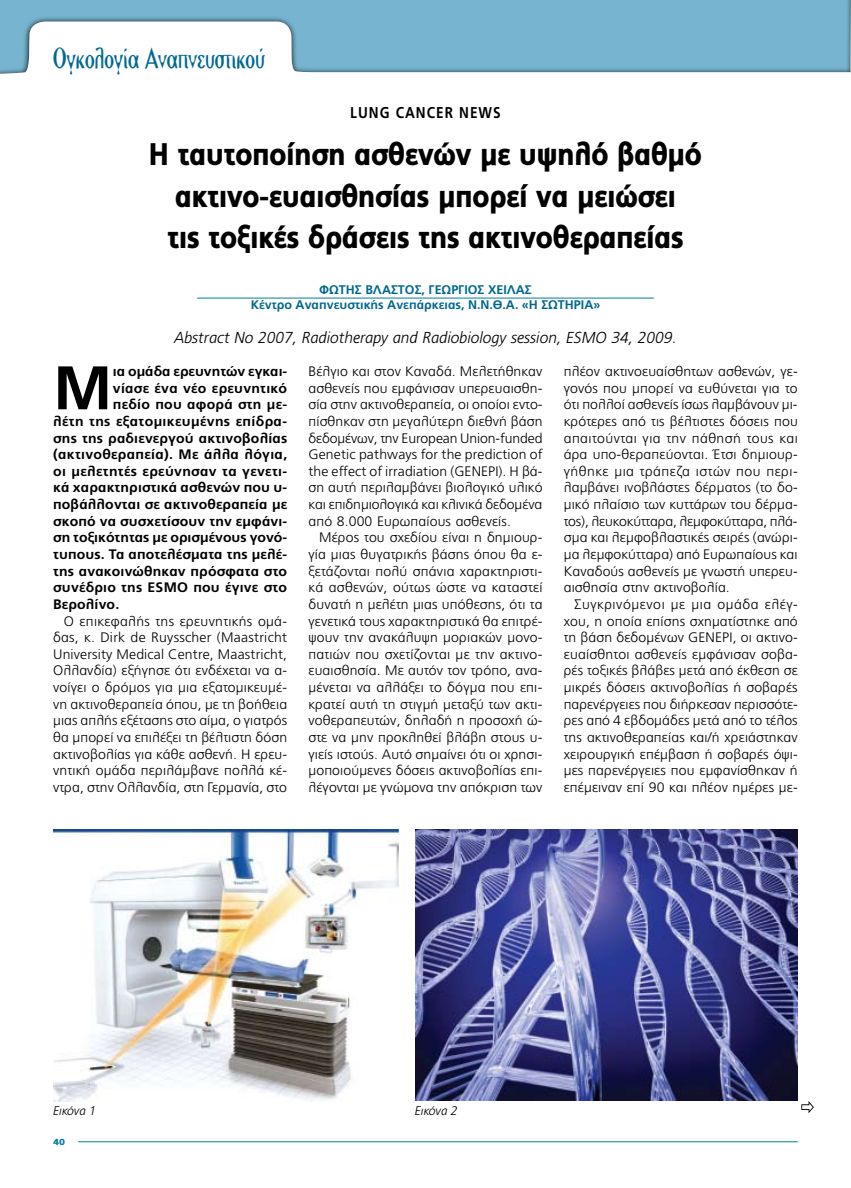
<style>
.page{position:relative;width:851px;height:1188px;background:#fff}
.page>*{position:absolute;margin:0;border:0;box-sizing:border-box;transform-origin:0 0}
.t1{font:700 61.38px "PF Catalog";color:#000}
.t2{font:900 31.25px/41.2px "PF Catalog";letter-spacing:-.025em;color:#000;text-align:center;scale:.87 1}
.t3{font:300 30px "CF Holly";letter-spacing:-.03em;color:#006890;scale:.8 1}
.t4{font:italic 300 15.88px "PF Catalog";color:#000}
.t5{font:700 15.62px "PF Catalog";letter-spacing:.075em;color:#000;scale:.87 1}
.t6{font:300 13.75px/16.6px "PF Catalog";letter-spacing:.01em;color:#000;text-align:justify}
.t7{font:700 13.75px "PF Catalog";letter-spacing:.01em;color:#000}
.t8{font:700 12.5px/15px "PF Catalog";color:#006890;text-align:center}
.t9{font:italic 300 12.5px "PF Catalog";color:#000}
.t10{font:900 8.75px "PF Catalog";color:#007da0;scale:1.15 1}
</style>
<div class="page">
<hr style="left:78px;top:1141px;width:719px;height:1px;background:#007da0">
<svg style="left:0;top:0;width:850px;height:74px;fill:#76b4cf"></svg>
<svg style="left:801px;top:1101px;width:12px;height:11px"></svg>
<hr style="left:197px;top:298px;width:456px;height:1px;background:#007da0">
<img style="left:53px;top:829px;width:347px;height:271px">
<img style="left:415px;top:829px;width:382px;height:271px">
<h3 class="t3" style="left:53px;top:42px;width:267px">Ογκολογία Αναπνευστικού</h3>
<p class="t5" style="left:350px;top:103px;width:75px">LUNG CANCER</p>
<p class="t5" style="left:459px;top:103px;width:48px">NEWS</p>
<h2 class="t2" style="left:149px;top:134px;width:638px">Η ταυτοποίηση ασθενών με υψηλό βαθμό ακτινο-ευαισθησίας μπορεί να μειώσει<br>τις τοξικές δράσεις της ακτινοθεραπείας</h2>
<p class="t8" style="left:250px;top:282px;width:351px">ΦΩΤΗΣ ΒΛΑΣΤΟΣ, ΓΕΩΡΓΙΟΣ ΧΕΙΛΑΣ<br>ΚΈΝΤΡΟ ΑΝΑΠΝΕΥΣΤΙΚΉΣ ΑΝΕΠΆΡΚΕΙΑΣ, Ν.Ν.Θ.Α. «Η ΣΩΤΗΡΙΑ»</p>
<p class="t4" style="left:174px;top:328px;width:504px">Abstract Νο 2007, Radiotherapy and Radiobiology session, ESMO 34, 2009.</p>
<h1 class="t1" style="left:53px;top:352px;width:61px">Μ</h1>
<p class="t7" style="left:113px;top:363px;width:176px">ΙΑ ΟΜΆΔΑ ΕΡΕΥΝΗΤΏΝ ΕΓΚΑΙ-</p>
<p class="t7" style="left:113px;top:379px;width:176px">ΝΊΑΣΕ ΈΝΑ ΝΈΟ ΕΡΕΥΝΗΤΙΚΌ</p>
<p class="t7" style="left:113px;top:396px;width:176px">ΠΕΔΊΟ ΠΟΥ ΑΦΟΡΆ ΣΤΗ ΜΕ-</p>
<p class="t7" style="left:53px;top:413px;width:235px">ΛΈΤΗ ΤΗΣ ΕΞΑΤΟΜΙΚΕΥΜΈΝΗΣ ΕΠΊΔΡΑ-</p>
<p class="t7" style="left:53px;top:429px;width:235px">ΣΗΣ ΤΗΣ ΡΑΔΙΕΝΕΡΓΟΎ ΑΚΤΙΝΟΒΟΛΊΑΣ</p>
<p class="t7" style="left:53px;top:446px;width:235px">(ΑΚΤΙΝΟΘΕΡΑΠΕΊΑ). ΜΕ ΆΛΛΑ ΛΌΓΙΑ,</p>
<p class="t7" style="left:53px;top:463px;width:235px">ΟΙ ΜΕΛΕΤΗΤΈΣ ΕΡΕΎΝΗΣΑΝ ΤΑ ΓΕΝΕΤΙ-</p>
<p class="t7" style="left:53px;top:479px;width:235px">ΚΆ ΧΑΡΑΚΤΗΡΙΣΤΙΚΆ ΑΣΘΕΝΏΝ ΠΟΥ Υ-</p>
<p class="t7" style="left:53px;top:496px;width:235px">ΠΟΒΆΛΛΟΝΤΑΙ ΣΕ ΑΚΤΙΝΟΘΕΡΑΠΕΊΑ ΜΕ</p>
<p class="t7" style="left:53px;top:512px;width:235px">ΣΚΟΠΌ ΝΑ ΣΥΣΧΕΤΊΣΟΥΝ ΤΗΝ ΕΜΦΆΝΙ-</p>
<p class="t7" style="left:53px;top:529px;width:235px">ΣΗ ΤΟΞΙΚΌΤΗΤΑΣ ΜΕ ΟΡΙΣΜΈΝΟΥΣ ΓΟΝΌ-</p>
<p class="t7" style="left:53px;top:546px;width:235px">ΤΥΠΟΥΣ. ΤΑ ΑΠΟΤΕΛΈΣΜΑΤΑ ΤΗΣ ΜΕΛΈ-</p>
<p class="t7" style="left:53px;top:562px;width:235px">ΤΗΣ ΑΝΑΚΟΙΝΏΘΗΚΑΝ ΠΡΌΣΦΑΤΑ ΣΤΟ</p>
<p class="t7" style="left:53px;top:579px;width:235px">ΣΥΝΈΔΡΙΟ ΤΗΣ ESMO ΠΟΥ ΈΓΙΝΕ ΣΤΟ</p>
<p class="t7" style="left:53px;top:596px;width:67px">ΒΕΡΟΛΊΝΟ.</p>
<p class="t6" style="left:53px;top:612px;width:235px;text-indent:11px">Ο επικεφαλής της ερευνητικής ομά&shy;δας, κ. Dirk de Ruysscher (Maastricht University Medical Centre, Maastricht, Ολλανδία) εξήγησε ότι ενδέχεται να α&shy;νοίγει ο δρόμος για μια εξατομικευμέ&shy;νη ακτινοθεραπεία όπου, με τη βοήθεια μιας απλής εξέτασης στο αίμα, ο γιατρός θα μπορεί να επιλέξει τη βέλτιστη δόση ακτινοβολίας για κάθε ασθενή. Η ερευ&shy;νητική ομάδα περιλάμβανε πολλά κέ&shy;ντρα, στην Ολλανδία, στη Γερμανία, στο</p>
<p class="t6" style="left:308px;top:363px;width:235px">Βέλγιο και στον Καναδά. Μελετήθηκαν ασθενείς που εμφάνισαν υπερευαισθη&shy;σία στην ακτινοθεραπεία, οι οποίοι εντο&shy;πίσθηκαν στη μεγαλύτερη διεθνή βάση δεδομένων, την European Union-funded Genetic pathways for the prediction of the effect of irradiation (GENEPI). Η βά&shy;ση αυτή περιλαμβάνει βιολογικό υλικό και επιδημιολογικά και κλινικά δεδομένα από 8.000 Ευρωπαίους ασθενείς.</p>
<p class="t6" style="left:308px;top:529px;width:235px;text-indent:11px">Μέρος του σχεδίου είναι η δημιουρ&shy;γία μιας θυγατρικής βάσης όπου θα ε&shy;ξετάζονται πολύ σπάνια χαρακτηριστι&shy;κά ασθενών, ούτως ώστε να καταστεί δυνατή η μελέτη μιας υπόθεσης, ότι τα γενετικά τους χαρακτηριστικά θα επιτρέ&shy;ψουν την ανακάλυψη μοριακών μονο&shy;πατιών που σχετίζονται με την ακτινο&shy;ευαισθησία. Με αυτόν τον τρόπο, ανα&shy;μένεται να αλλάξει το δόγμα που επι&shy;κρατεί αυτή τη στιγμή μεταξύ των ακτι&shy;νοθεραπευτών, δηλαδή η προσοχή ώ&shy;στε να μην προκληθεί βλάβη στους υ&shy;γιείς ιστούς. Αυτό σημαίνει ότι οι χρησι&shy;μοποιούμενες δόσεις ακτινοβολίας επι&shy;λέγονται με γνώμονα την απόκριση των</p>
<p class="t6" style="left:563px;top:363px;width:235px">πλέον ακτινοευαίσθητων ασθενών, γε&shy;γονός που μπορεί να ευθύνεται για το ότι πολλοί ασθενείς ίσως λαμβάνουν μι&shy;κρότερες από τις βέλτιστες δόσεις που απαιτούνται για την πάθησή τους και άρα υπο-θεραπεύονται. Έτσι δημιουρ&shy;γήθηκε μια τράπεζα ιστών που περι&shy;λαμβάνει ινοβλάστες δέρματος (το δο&shy;μικό πλαίσιο των κυττάρων του δέρμα&shy;τος), λευκοκύτταρα, λεμφοκύτταρα, πλά&shy;σμα και λεμφοβλαστικές σειρές (ανώρι&shy;μα λεμφοκύτταρα) από Ευρωπαίους και Καναδούς ασθενείς με γνωστή υπερευ&shy;αισθησία στην ακτινοβολία.</p>
<p class="t6" style="left:563px;top:596px;width:235px;text-indent:11px">Συγκρινόμενοι με μια ομάδα ελέγ&shy;χου, η οποία επίσης σχηματίστηκε από τη βάση δεδομένων GENEPI, οι ακτινο&shy;ευαίσθητοι ασθενείς εμφάνισαν σοβα&shy;ρές τοξικές βλάβες μετά από έκθεση σε μικρές δόσεις ακτινοβολίας ή σοβαρές παρενέργειες που διήρκεσαν περισσότε&shy;ρες από 4 εβδομάδες μετά από το τέλος της ακτινοθεραπείας και/ή χρειάστηκαν χειρουργική επέμβαση ή σοβαρές όψι&shy;μες παρενέργειες που εμφανίσθηκαν ή επέμειναν επί 90 και πλέον ημέρες με-</p>
<p class="t9" style="left:53px;top:1103px;width:44px">Eικόνα 1</p>
<p class="t9" style="left:415px;top:1103px;width:44px">Eικόνα 2</p>
<p class="t10" style="left:53px;top:1136px;width:12px">40</p>
</div>
